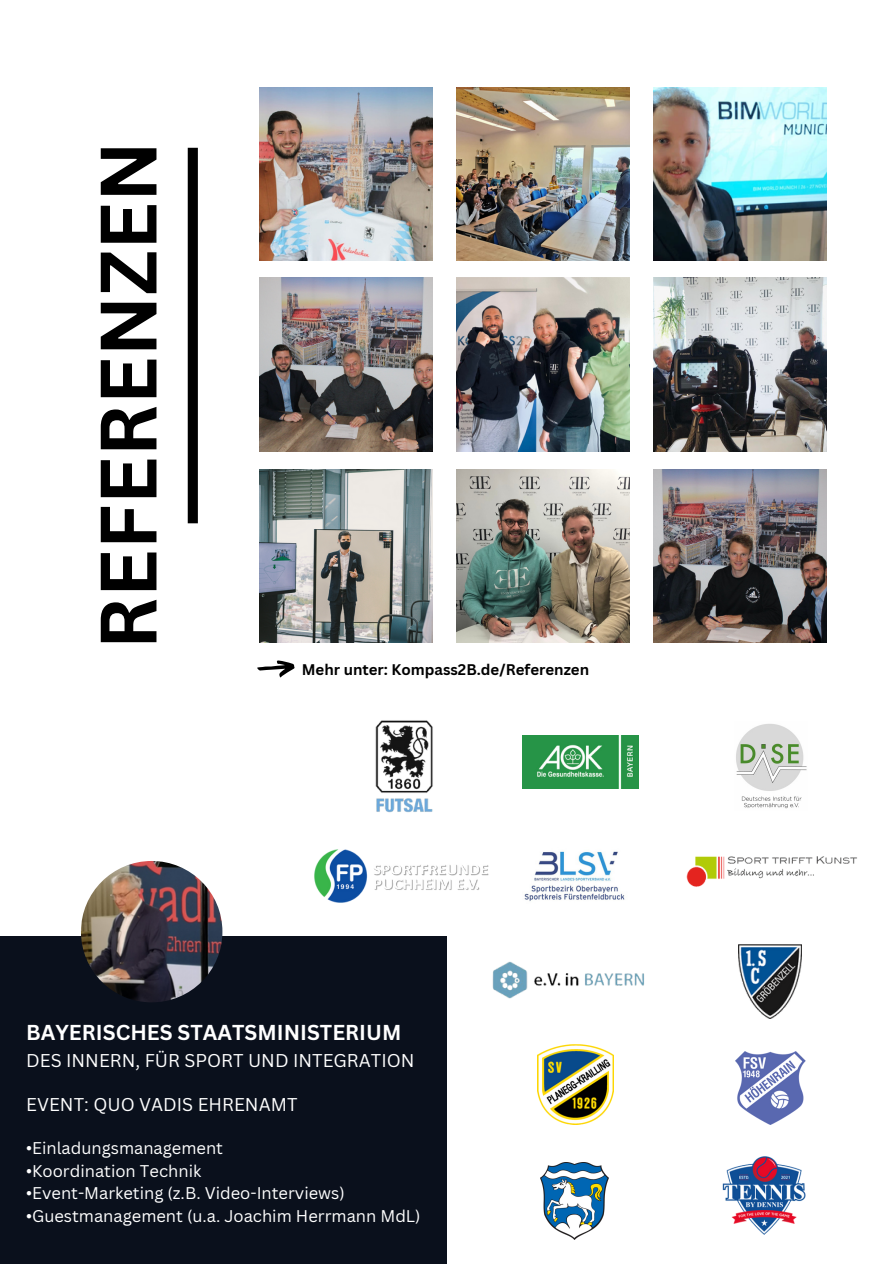
<style>
.page{position:relative;width:894px;height:1264px;background:#fff}
.page>*{position:absolute;margin:0;border:0;box-sizing:border-box;transform-origin:0 0}
.t1{font:700 78px "Canva Sans";color:#000}
.t2{font:700 21px "Canva Sans";color:#fff}
.t3{font:18px "Canva Sans";color:#fff}
.t4{font:16.5px "Canva Sans";color:#fff}
.t5{font:700 15px "Canva Sans";color:#000}
</style>
<div class="page">
<div style="left:188px;top:148px;width:10px;height:375px;background:#000"></div>
<div style="left:0;top:935px;width:446px;height:328px;background:#0a101c"></div>
<img style="left:81px;top:861px;width:141px;height:141px;border-radius:50%">
<img style="left:259px;top:87px;width:173px;height:173px">
<img style="left:259px;top:278px;width:173px;height:173px">
<img style="left:259px;top:469px;width:173px;height:173px">
<img style="left:456px;top:87px;width:173px;height:173px">
<img style="left:456px;top:278px;width:173px;height:173px">
<img style="left:456px;top:469px;width:173px;height:173px">
<img style="left:653px;top:87px;width:173px;height:173px">
<img style="left:653px;top:278px;width:173px;height:173px">
<img style="left:653px;top:469px;width:173px;height:173px">
<img style="left:375px;top:720px;width:58px;height:93px">
<img style="left:524px;top:851px;width:101px;height:50px">
<img style="left:492px;top:961px;width:152px;height:38px">
<img style="left:540px;top:1162px;width:68px;height:77px">
<img style="left:722px;top:1156px;width:84px;height:78px">
<img style="left:686px;top:856px;width:171px;height:31px">
<svg style="left:257px;top:660px;width:37px;height:17px"></svg>
<img style="left:522px;top:736px;width:116px;height:52px">
<img style="left:736px;top:724px;width:71px;height:85px">
<img style="left:314px;top:849px;width:175px;height:54px">
<img style="left:738px;top:944px;width:63px;height:74px">
<img style="left:537px;top:1044px;width:76px;height:80px">
<img style="left:735px;top:1051px;width:70px;height:73px">
<p class="t1" style="left:73px;top:649px;width:510px;rotate:-90deg">REFERENZEN</p>
<p class="t5" style="left:301px;top:659px;width:289px">Mehr unter: Kompass2B.de/Referenzen</p>
<p class="t2" style="left:26px;top:1017px;width:376px">BAYERISCHES STAATSMINISTERIUM</p>
<p class="t3" style="left:26px;top:1047px;width:390px">DES INNERN, FÜR SPORT UND INTEGRATION</p>
<p class="t3" style="left:26px;top:1092px;width:273px">EVENT: QUO VADIS EHRENAMT</p>
<p class="t4" style="left:26px;top:1136px;width:198px">•Einladungsmanagement</p>
<p class="t4" style="left:26px;top:1159px;width:176px">•Koordination Technik</p>
<p class="t4" style="left:26px;top:1181px;width:320px">•Event-Marketing (z.B. Video-Interviews)</p>
<p class="t4" style="left:26px;top:1204px;width:396px">•Guestmanagement (u.a. Joachim Herrmann MdL)</p>
</div>
